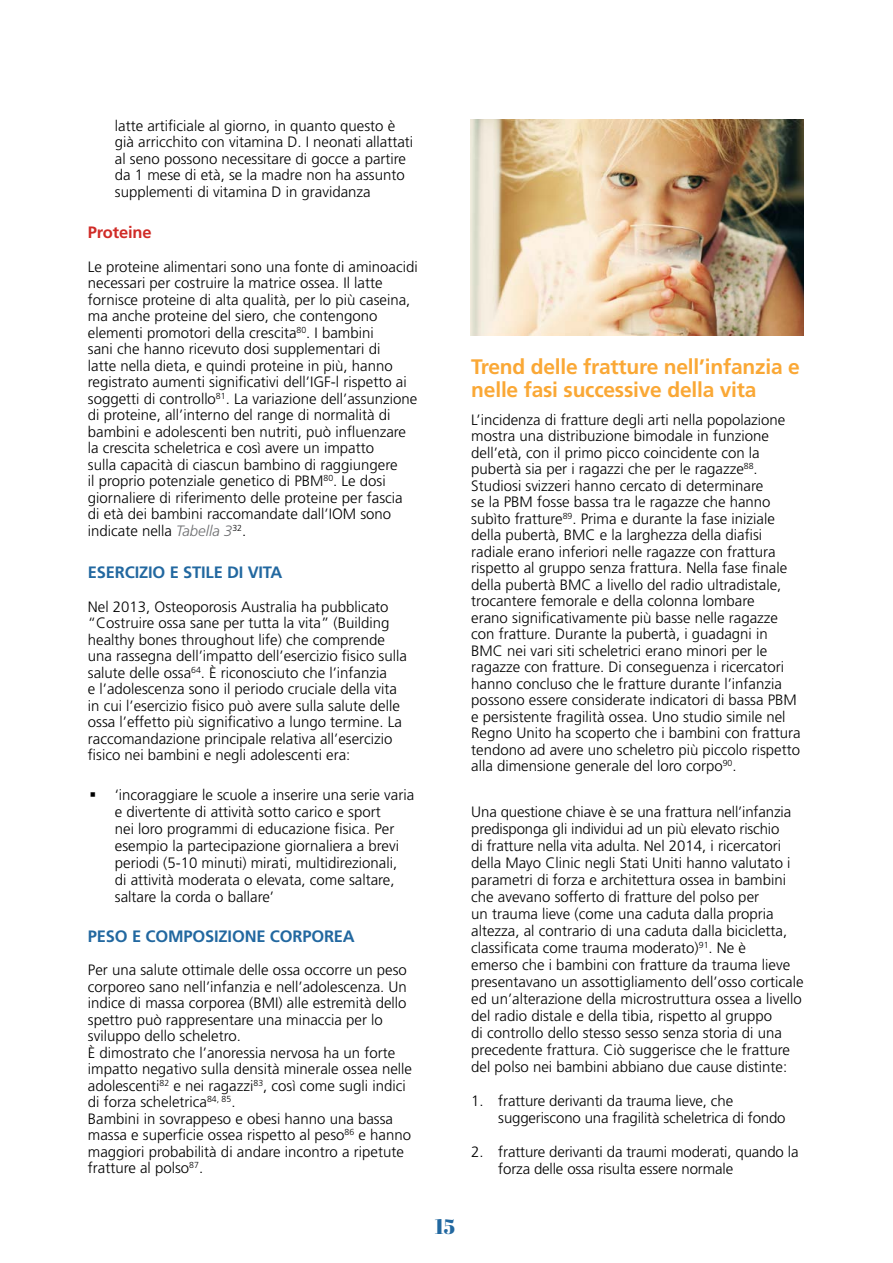
<style>
.page{position:relative;width:893px;height:1263px;background:#fff}
.page>*{position:absolute;margin:0;border:0;box-sizing:border-box;transform-origin:0 0}
.t1{font:700 21px/23px "Frutiger LT Std";letter-spacing:-.01em;color:#faa836}
.t2{font:21px "Abril Fatface";color:#2268a0}
.t3{font:700 16.5px "Frutiger LT Std";letter-spacing:-.01em;color:#2268a0}
.t4{font:700 16.5px "Frutiger LT Std";letter-spacing:-.01em;color:#d02b27}
.t5{font:300 15px/16.5px "Frutiger";color:#000}
.s1{font-style:italic;color:#6e6f71}
.s2{font-family:"Frutiger LT Std"}
</style>
<div class="page">
<img style="left:471px;top:119px;width:333px;height:216px">
<p class="t5" style="left:115px;top:117px;width:300px">latte artificiale al giorno, in quanto questo è già arricchito con vitamina D. I neonati allattati al seno possono necessitare di gocce a partire da 1 mese di età, se la madre non ha assunto supplementi di vitamina D in gravidanza</p>
<p class="t4" style="left:88px;top:223px;width:65px">Proteine</p>
<p class="t5" style="left:88px;top:258px;width:331px">Le proteine alimentari sono una fonte di aminoacidi necessari per costruire la matrice ossea. Il latte fornisce proteine di alta qualità, per lo più caseina, ma anche proteine del siero, che contengono elementi promotori della crescita<sup>80</sup>. I bambini<br>sani che hanno ricevuto dosi supplementari di<br>latte nella dieta, e quindi proteine in più, hanno registrato aumenti significativi dell’IGF-l rispetto ai soggetti di controllo<sup>81</sup>. La variazione dell’assunzione di proteine, all’interno del range di normalità di bambini e adolescenti ben nutriti, può influenzare la crescita scheletrica e così avere un impatto<br>sulla capacità di ciascun bambino di raggiungere<br>il proprio potenziale genetico di PBM<sup>80</sup>. Le dosi giornaliere di riferimento delle proteine per fascia di età dei bambini raccomandate dall’IOM sono indicate nella <span class="s1">Tabella 3</span><sup>32</sup>.</p>
<p class="t3" style="left:88px;top:563px;width:196px">ESERCIZIO E STILE DI VITA</p>
<p class="t5" style="left:88px;top:598px;width:320px">Nel 2013, Osteoporosis Australia ha pubblicato “Costruire ossa sane per tutta la vita” (Building healthy bones throughout life) che comprende una rassegna dell’impatto dell’esercizio fisico sulla salute delle ossa<sup>64</sup>. È riconosciuto che l’infanzia<br>e l’adolescenza sono il periodo cruciale della vita in cui l’esercizio fisico può avere sulla salute delle ossa l’effetto più significativo a lungo termine. La raccomandazione principale relativa all’esercizio fisico nei bambini e negli adolescenti era:</p>
<p class="t5" style="left:115px;top:786px;width:301px;line-height:17px;text-indent:-26px">▪ ‘incoraggiare le scuole a inserire una serie varia e divertente di attività sotto carico e sport<br>nei loro programmi di educazione fisica. Per esempio la partecipazione giornaliera a brevi periodi (5-10 minuti) mirati, multidirezionali,<br>di attività moderata o elevata, come saltare, saltare la corda o ballare’</p>
<p class="t3" style="left:88px;top:926px;width:268px">PESO E COMPOSIZIONE CORPOREA</p>
<p class="t5" style="left:88px;top:962px;width:326px">Per una salute ottimale delle ossa occorre un peso corporeo sano nell’infanzia e nell’adolescenza. Un indice di massa corporea (BMI) alle estremità dello spettro può rappresentare una minaccia per lo sviluppo dello scheletro.<br>È dimostrato che l’anoressia nervosa ha un forte impatto negativo sulla densità minerale ossea nelle adolescenti<sup>82</sup> e nei ragazzi<sup>83</sup>, così come sugli indici di forza scheletrica<sup>84,</sup> <sup>85</sup>.<br>Bambini in sovrappeso e obesi hanno una bassa massa e superficie ossea rispetto al peso<sup>86</sup> e hanno maggiori probabilità di andare incontro a ripetute fratture al polso<sup>87</sup>.</p>
<h1 class="t1" style="left:471px;top:356px;width:330px">Trend delle fratture nell’infanzia e nelle fasi successive della vita</h1>
<p class="t5" style="left:471px;top:411px;width:331px">L’incidenza di fratture degli arti nella popolazione mostra una distribuzione bimodale in funzione dell’età, con il primo picco coincidente con la pubertà sia per i ragazzi che per le ragazze<sup>88</sup>.<br>Studiosi svizzeri hanno cercato di determinare<br>se la PBM fosse bassa tra le ragazze che hanno subìto fratture<sup>89</sup>. Prima e durante la fase iniziale della pubertà, BMC e la larghezza della diafisi radiale erano inferiori nelle ragazze con frattura rispetto al gruppo senza frattura. Nella fase finale della pubertà BMC a livello del radio ultradistale, trocantere femorale e della colonna lombare<br>erano significativamente più basse nelle ragazze con fratture. Durante la pubertà, i guadagni in BMC nei vari siti scheletrici erano minori per le ragazze con fratture. Di conseguenza i ricercatori hanno concluso che le fratture durante l’infanzia possono essere considerate indicatori di bassa PBM e persistente fragilità ossea. Uno studio simile nel Regno Unito ha scoperto che i bambini con frattura tendono ad avere uno scheletro più piccolo rispetto alla dimensione generale del loro corpo<sup>90</sup>.</p>
<p class="t5" style="left:471px;top:803px;width:334px;line-height:17px">Una questione chiave è se una frattura nell’infanzia predisponga gli individui ad un più elevato rischio<br>di fratture nella vita adulta. Nel 2014, i ricercatori della Mayo Clinic negli Stati Uniti hanno valutato i parametri di forza e architettura ossea in bambini che avevano sofferto di fratture del polso per<br>un trauma lieve (come una caduta dalla propria altezza, al contrario di una caduta dalla bicicletta, classificata come trauma moderato)<sup>91</sup>. Ne è<br>emerso che i bambini con fratture da trauma lieve presentavano un assottigliamento dell’osso corticale ed un’alterazione della microstruttura ossea a livello del radio distale e della tibia, rispetto al gruppo<br>di controllo dello stesso sesso senza storia di una precedente frattura. Ciò suggerisce che le fratture del polso nei bambini abbiano due cause distinte:</p>
<p class="t5" style="left:498px;top:1092px;width:289px;line-height:17px;text-indent:-27px"><span class="s2">1.</span> fratture derivanti da trauma lieve, che suggeriscono una fragilità scheletrica di fondo</p>
<p class="t5" style="left:498px;top:1143px;width:302px;line-height:17px;text-indent:-27px"><span class="s2">2.</span> fratture derivanti da traumi moderati, quando la forza delle ossa risulta essere normale</p>
<h1 class="t2" style="left:435px;top:1211px;width:22px">15</h1>
</div>
